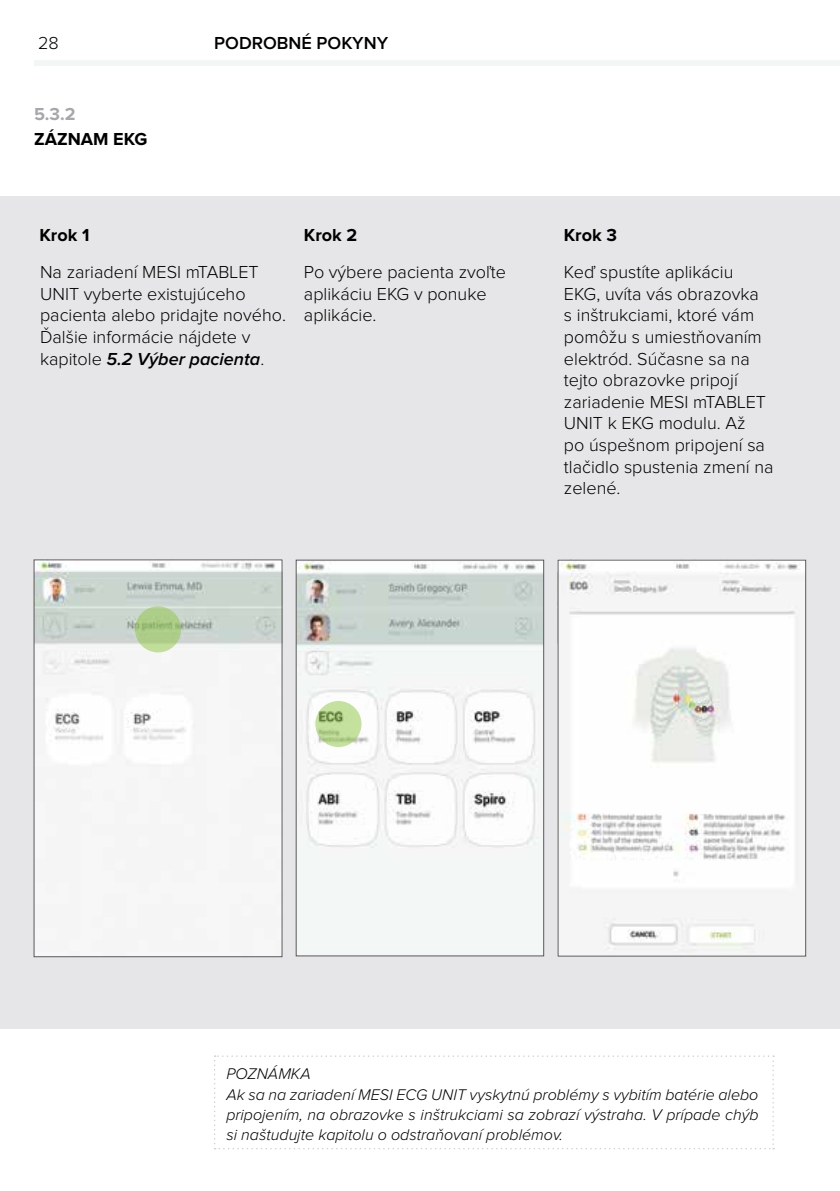
<style>
.page{position:relative;width:840px;height:1191px;background:#fff}
.page>*{position:absolute;margin:0;border:0;box-sizing:border-box;transform-origin:0 0}
.t1{font:300 18px/21.6px "Proxima Nova";color:#000}
.t2{font:700 18px "Proxima Nova";color:#000}
.t3{font:600 18px "Proxima Nova";color:#000}
.t4{font:700 18px "Proxima Nova";color:#a6a8ab}
.t5{font:italic 300 16px/20.2px "Proxima Nova";color:#000}
.s1{font-weight:600;font-style:italic}
</style>
<div class="page">
<hr style="left:34px;top:60px;width:805px;height:4px;background:#f2f6f4">
<hr style="left:34px;top:62px;width:805px;height:4px;background:#f2f6f4">
<svg style="left:214px;top:1055px;width:559px;height:94px"></svg>
<div style="left:0;top:196px;width:839px;height:832px;background:#e6e6e8"></div>
<img style="left:36px;top:561px;width:244px;height:394px">
<img style="left:559px;top:562px;width:244px;height:392px">
<img style="left:298px;top:562px;width:243px;height:392px">
<div style="left:296px;top:560px;width:247px;height:396px;border:1px solid #59595c"></div>
<svg style="left:135px;top:606px;width:46px;height:46px;fill:#accd88"></svg>
<svg style="left:315px;top:701px;width:46px;height:46px;fill:#c3e09d"></svg>
<p class="t1" style="left:38px;top:33px;width:22px">28</p>
<p class="t4" style="left:34px;top:106px;width:43px">5.3.2</p>
<p class="t2" style="left:34px;top:131px;width:115px">ZÁZNAM EKG</p>
<p class="t3" style="left:214px;top:35px;width:175px">PODROBNÉ POKYNY</p>
<p class="t2" style="left:39px;top:227px;width:51px">Krok 1</p>
<p class="t2" style="left:304px;top:227px;width:55px">Krok 2</p>
<p class="t2" style="left:563px;top:227px;width:55px">Krok 3</p>
<p class="t1" style="left:40px;top:262px;width:247px">Na zariadení MESI mTABLET<br>UNIT vyberte existujúceho pacienta alebo pridajte nového.<br>Ďalšie informácie nájdete v kapitole <span class="s1">5.2 Výber pacienta</span>.</p>
<p class="t1" style="left:304px;top:262px;width:203px">Po výbere pacienta zvoľte aplikáciu EKG v ponuke aplikácie.</p>
<p class="t1" style="left:563px;top:262px;width:211px">Keď spustíte aplikáciu<br>EKG, uvíta vás obrazovka<br>s inštrukciami, ktoré vám pomôžu s umiestňovaním elektród. Súčasne sa na tejto obrazovke pripojí zariadenie MESI mTABLET<br>UNIT k EKG modulu. Až<br>po úspešnom pripojení sa tlačidlo spustenia zmení na zelené.</p>
<p class="t5" style="left:226px;top:1064px;width:533px">POZNÁMKA<br>Ak sa na zariadení MESI ECG UNIT vyskytnú problémy s vybitím batérie alebo pripojením, na obrazovke s inštrukciami sa zobrazí výstraha. V prípade chýb si naštudujte kapitolu o odstraňovaní problémov.</p>
</div>
